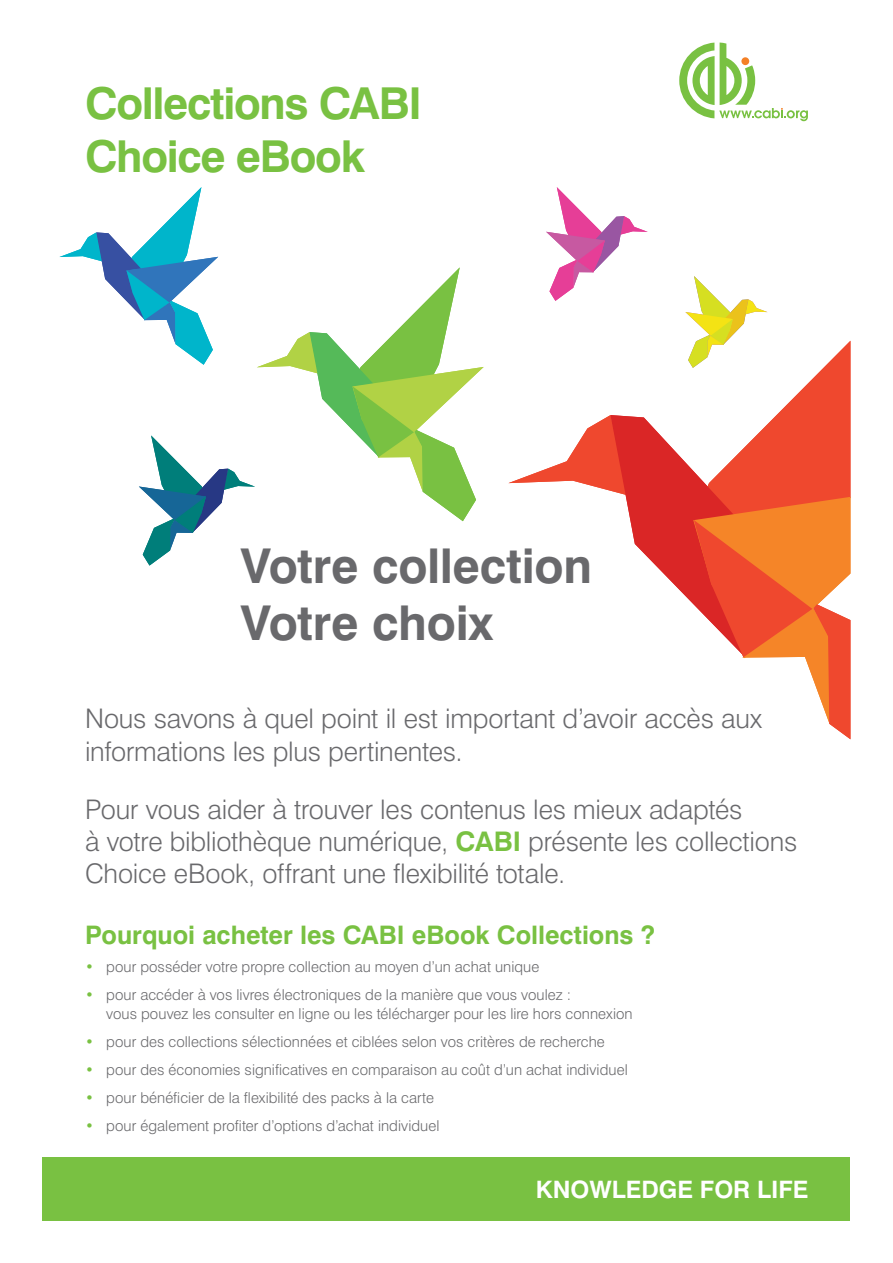
<style>
.page{position:relative;width:893px;height:1263px;background:#fff}
.page>*{position:absolute;margin:0;border:0;box-sizing:border-box;transform-origin:0 0}
.Stand-out__big{font:700 48px/57px "Swiss 721 BT";letter-spacing:-.005em;color:#69696c}
.First_Title{font:700 43.95px/52.8px "Swiss 721 BT";letter-spacing:-.03em;color:#79c142}
.Body_Copy{font:300 27px/32.4px "Swiss 721 BT";letter-spacing:-.005em;color:#69696c}
.Main_Heading_-_Green{font:700 25.5px "Swiss 721 BT";color:#79c142}
.t1{font:700 24px "Swiss 721 BT";color:#fff}
.t2{font:300 15px/19.5px "Swiss 721 BT";letter-spacing:.005em;color:#69696c}
.s1{font-weight:700;color:#79c142}
.s2{color:#79c142}
</style>
<div class="page">
<div style="left:43px;top:1157px;width:807px;height:63px;background:#79c142"></div>
<svg style="left:679px;top:43px;width:129px;height:78px"></svg>
<svg style="left:59px;top:187px;width:425px;height:379px"></svg>
<svg style="left:508px;top:187px;width:342px;height:552px"></svg>
<p class="First_Title" style="left:85px;top:77px;width:339px">Collections CABI<br>Choice eBook</p>
<p class="Stand-out__big" style="left:241px;top:537px;width:353px">Votre collection<br>Votre choix</p>
<p class="Body_Copy" style="left:85px;top:702px;width:679px">Nous savons à quel point il est important d’avoir accès aux informations les plus pertinentes.</p>
<p class="Body_Copy" style="left:85px;top:793px;width:714px">Pour vous aider à trouver les contenus les mieux adaptés<br>à votre bibliothèque numérique, <span class="s1">CABI</span> présente les collections<br>Choice eBook, offrant une flexibilité totale.</p>
<p class="Main_Heading_-_Green" style="left:85px;top:919px;width:571px">Pourquoi acheter les CABI eBook Collections ?</p>
<p class="t2" style="left:85px;top:956px;width:456px"><span class="s2">•</span> pour posséder votre propre collection au moyen d’un achat unique</p>
<p class="t2" style="left:106px;top:984px;width:528px;text-indent:-21px"><span class="s2">•</span> pour accéder à vos livres électroniques de la manière que vous voulez :<br>vous pouvez les consulter en ligne ou les télécharger pour les lire hors connexion</p>
<p class="t2" style="left:85px;top:1032px;width:521px"><span class="s2">•</span> pour des collections sélectionnées et ciblées selon vos critères de recherche</p>
<p class="t2" style="left:85px;top:1060px;width:544px"><span class="s2">•</span> pour des économies significatives en comparaison au coût d’un achat individuel</p>
<p class="t2" style="left:85px;top:1088px;width:350px"><span class="s2">•</span> pour bénéficier de la flexibilité des packs à la carte</p>
<p class="t2" style="left:85px;top:1116px;width:356px"><span class="s2">•</span> pour également profiter d’options d’achat individuel</p>
<p class="t1" style="left:536px;top:1175px;width:274px">KNOWLEDGE FOR LIFE</p>
</div>
